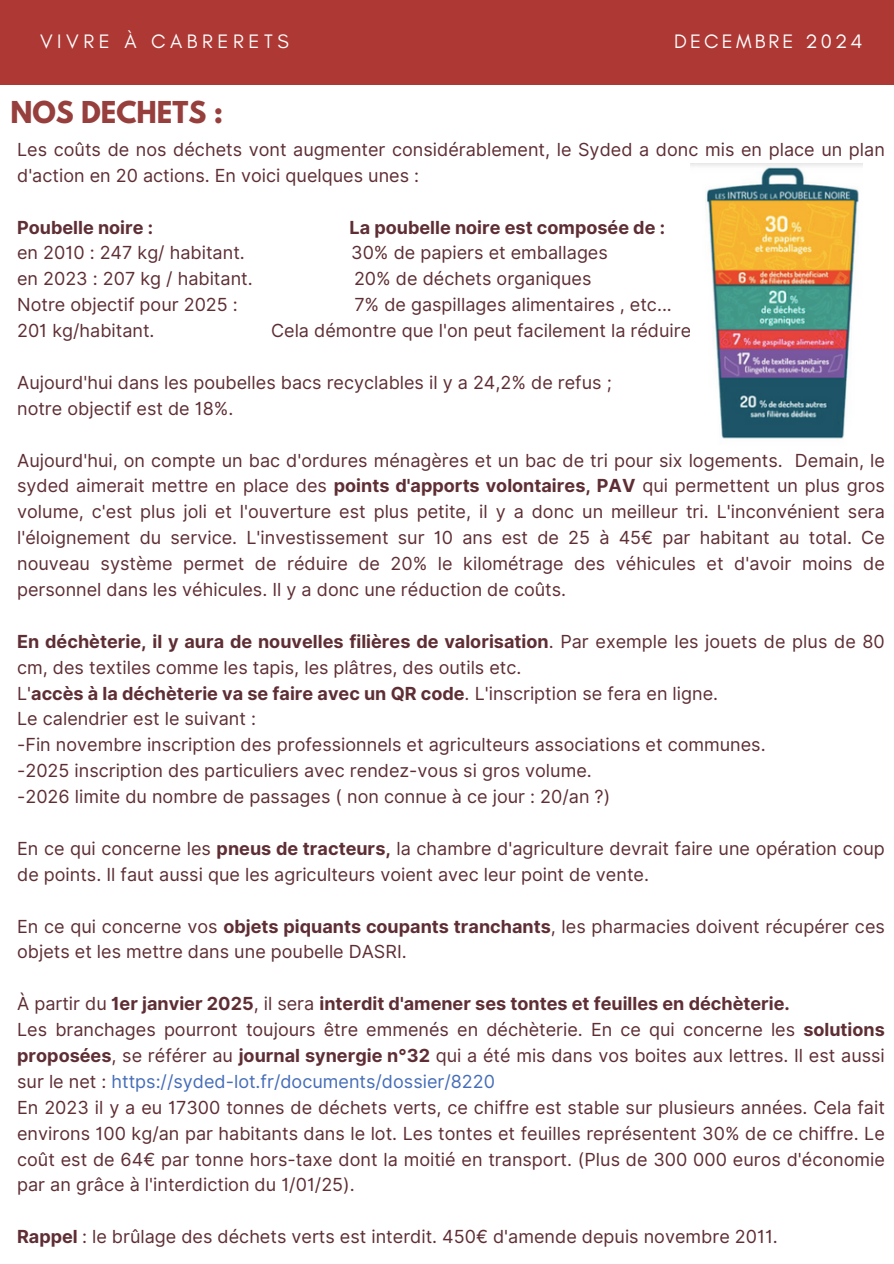
<style>
.page{position:relative;width:894px;height:1264px;background:#fff}
.page>*{position:absolute;margin:0;border:0;box-sizing:border-box;transform-origin:0 0}
.t1{font:700 26.7px "League Spartan";color:#963f3d}
.t2{font:19.8px "Glacial Indifference";letter-spacing:.23em;color:#fff}
.t3{font:19.8px "Glacial Indifference";letter-spacing:.16em;color:#fff}
.t4{font:18px/25.8px "Inter";color:#5e2e34}
.t5{font:700 18px "Inter";color:#5e2e34}
.s1{font-weight:700}
.s2{font-weight:400}
.s3{color:#456db8}
</style>
<div class="page">
<div style="left:0;top:0;width:893px;height:85px;background:#ae3834"></div>
<img style="left:690px;top:164px;width:172px;height:275px">
<p class="t2" style="left:40px;top:29px;width:250px">VIVRE À CABRERETS</p>
<p class="t3" style="left:673px;top:29px;width:190px">DECEMBRE 2024</p>
<p class="t1" style="left:10px;top:99px;width:214px">NOS DECHETS :</p>
<h2 class="t4" style="left:17px;top:136px;width:869px">Les coûts de nos déchets vont augmenter considérablement, le Syded a donc mis en place un plan d'action en 20 actions. En voici quelques unes :</h2>
<h2 class="t5" style="left:17px;top:216px;width:137px">Poubelle noire :</h2>
<h2 class="t5" style="left:349px;top:216px;width:317px">La poubelle noire est composée de :</h2>
<h1 class="t4" style="left:17px;top:240px;width:229px">en 2010 : 247 kg/ habitant.</h1>
<h1 class="t4" style="left:351px;top:240px;width:258px">30% de papiers et emballages</h1>
<p class="t4" style="left:17px;top:266px;width:237px">en 2023 : 207 kg / habitant.</p>
<p class="t4" style="left:354px;top:266px;width:239px">20% de déchets organiques</p>
<p class="t4" style="left:17px;top:292px;width:222px">Notre objectif pour 2025 :</p>
<p class="t4" style="left:354px;top:292px;width:319px">7% de gaspillages alimentaires , etc...</p>
<p class="t4" style="left:17px;top:318px;width:139px">201 kg/habitant.</p>
<p class="t4" style="left:271px;top:318px;width:426px">Cela démontre que l'on peut facilement la réduire.</p>
<p class="t4" style="left:17px;top:369px;width:596px">Aujourd'hui dans les poubelles bacs recyclables il y a 24,2% de refus ;</p>
<p class="t4" style="left:17px;top:395px;width:218px">notre objectif est de 18%.</p>
<p class="t4" style="left:17px;top:447px;width:869px;text-align:justify">Aujourd'hui, on compte un bac d'ordures ménagères et un bac de tri pour six logements. Demain, le syded aimerait mettre en place des <span class="s1">points d'apports volontaires, PAV</span> qui permettent un plus gros volume, c'est plus joli et l'ouverture est plus petite, il y a donc un meilleur tri. L'inconvénient sera l'éloignement du service. L'investissement sur 10 ans est de 25 à 45€ par habitant au total. Ce nouveau système permet de réduire de 20% le kilométrage des véhicules et d'avoir moins de personnel dans les véhicules. Il y a donc une réduction de coûts.</p>
<p class="t4" style="left:17px;top:628px;width:869px"><span class="s1">En déchèterie, il y aura de nouvelles filières de valorisation</span>. Par exemple les jouets de plus de 80 cm, des textiles comme les tapis, les plâtres, des outils etc.</p>
<p class="t5" style="left:17px;top:682px;width:702px"><span class="s2">L'</span>accès à la déchèterie va se faire avec un QR code<span class="s2">. L'inscription se fera en ligne.</span></p>
<p class="t4" style="left:17px;top:706px;width:240px">Le calendrier est le suivant :</p>
<p class="t4" style="left:17px;top:732px;width:749px">-Fin novembre inscription des professionnels et agriculteurs associations et communes.</p>
<p class="t4" style="left:17px;top:757px;width:576px">-2025 inscription des particuliers avec rendez-vous si gros volume.</p>
<p class="t4" style="left:17px;top:783px;width:594px">-2026 limite du nombre de passages ( non connue à ce jour : 20/an ?)</p>
<p class="t4" style="left:17px;top:835px;width:869px">En ce qui concerne les <span class="s1">pneus de tracteurs,</span> la chambre d'agriculture devrait faire une opération coup de points. Il faut aussi que les agriculteurs voient avec leur point de vente.</p>
<p class="t4" style="left:17px;top:913px;width:869px">En ce qui concerne vos <span class="s1">objets piquants coupants tranchants</span>, les pharmacies doivent récupérer ces objets et les mettre dans une poubelle DASRI.</p>
<p class="t5" style="left:17px;top:992px;width:774px"><span class="s2">À partir du</span> 1er janvier 2025<span class="s2">, il sera</span> interdit d'amener ses tontes et feuilles en déchèterie.</p>
<p class="t4" style="left:17px;top:1016px;width:869px;text-align:justify">Les branchages pourront toujours être emmenés en déchèterie. En ce qui concerne les <span class="s1">solutions proposées</span>, se référer au <span class="s1">journal synergie n°32</span> qui a été mis dans vos boites aux lettres. Il est aussi sur le net : <span class="s3">https://syded-lot.fr/documents/dossier/8220</span></p>
<p class="t4" style="left:17px;top:1094px;width:869px;text-align:justify">En 2023 il y a eu 17300 tonnes de déchets verts, ce chiffre est stable sur plusieurs années. Cela fait environs 100 kg/an par habitants dans le lot. Les tontes et feuilles représentent 30% de ce chiffre. Le coût est de 64€ par tonne hors-taxe dont la moitié en transport. (Plus de 300 000 euros d'économie par an grâce à l'interdiction du 1/01/25).</p>
<p class="t4" style="left:17px;top:1223px;width:762px"><span class="s1">Rappel</span> : le brûlage des déchets verts est interdit. 450€ d'amende depuis novembre 2011.</p>
</div>
